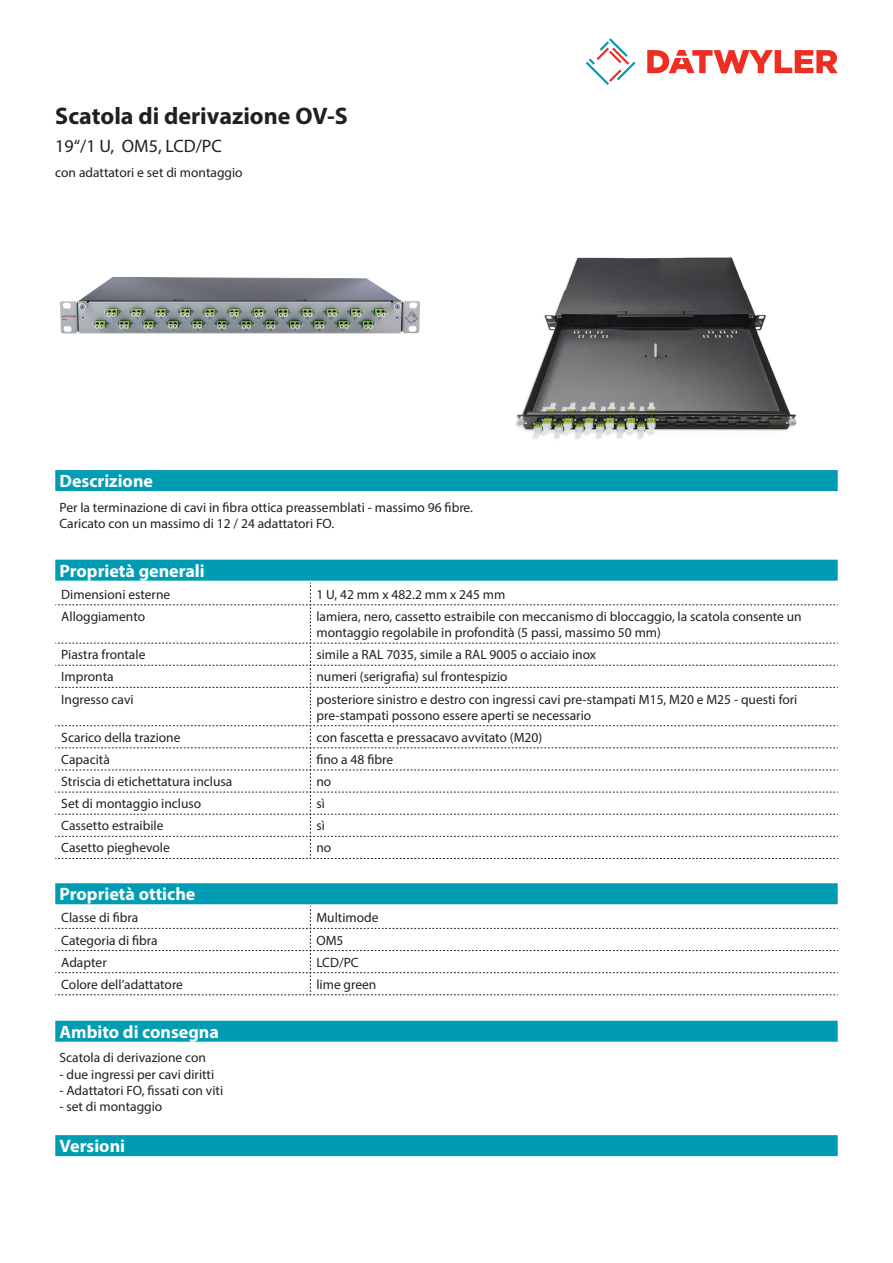
<style>
.page{position:relative;width:893px;height:1263px;background:#fff}
.page>*{position:absolute;margin:0;border:0;box-sizing:border-box;transform-origin:0 0}
.Product_Head{font:700 24px "Myriad Pro";color:#231f20}
.Standard_Head_Proper{font:700 18px "Myriad Pro";color:#fff}
.SubHead{font:18px "Myriad Pro";color:#231f20}
.myriad_light_propert{font:13.5px/16.2px "Myriad Pro";color:#231f20}
.Standard_text{font:13.5px/16.2px "Myriad Pro";color:#231f20}
</style>
<div class="page">
<svg style="left:586px;top:38px;width:49px;height:47px"></svg>
<svg style="left:647px;top:50px;width:191px;height:23px"></svg>
<img style="left:60px;top:276px;width:360px;height:58px">
<img style="left:515px;top:257px;width:282px;height:182px">
<div style="left:55px;top:1135px;width:783px;height:21px;background:#009cb3"></div>
<div style="left:55px;top:470px;width:783px;height:21px;background:#009cb3"></div>
<div style="left:55px;top:1021px;width:783px;height:21px;background:#009cb3"></div>
<div style="left:55px;top:560px;width:783px;height:21px;background:#009cb3"></div>
<svg style="left:55px;top:583px;width:783px;height:276px"></svg>
<div style="left:55px;top:883px;width:783px;height:21px;background:#009cb3"></div>
<svg style="left:55px;top:906px;width:783px;height:89px"></svg>
<p class="Product_Head" style="left:55px;top:101px;width:294px">Scatola di derivazione OV-S</p>
<p class="SubHead" style="left:55px;top:135px;width:168px">19‘‘/1 U, OM5, LCD/PC</p>
<p class="Standard_text" style="left:55px;top:164px;width:189px">con adattatori e set di montaggio</p>
<p class="Standard_Head_Proper" style="left:60px;top:469px;width:95px">Descrizione</p>
<p class="Standard_text" style="left:60px;top:499px;width:415px">Per la terminazione di cavi in fibra ottica preassemblati - massimo 96 fibre.<br>Caricato con un massimo di 12 / 24 adattatori FO.</p>
<p class="Standard_Head_Proper" style="left:60px;top:559px;width:147px">Proprietà generali</p>
<p class="myriad_light_propert" style="left:61px;top:586px;width:111px">Dimensioni esterne</p>
<p class="myriad_light_propert" style="left:316px;top:586px;width:191px">1 U, 42 mm x 482.2 mm x 245 mm</p>
<p class="myriad_light_propert" style="left:61px;top:608px;width:85px">Alloggiamento</p>
<p class="myriad_light_propert" style="left:316px;top:608px;width:487px">lamiera, nero, cassetto estraibile con meccanismo di bloccaggio, la scatola consente un montaggio regolabile in profondità (5 passi, massimo 50 mm)</p>
<p class="myriad_light_propert" style="left:61px;top:646px;width:86px">Piastra frontale</p>
<p class="myriad_light_propert" style="left:316px;top:646px;width:281px">simile a RAL 7035, simile a RAL 9005 o acciaio inox</p>
<p class="myriad_light_propert" style="left:61px;top:668px;width:54px">Impronta</p>
<p class="myriad_light_propert" style="left:316px;top:668px;width:193px">numeri (serigrafia) sul frontespizio</p>
<p class="myriad_light_propert" style="left:61px;top:691px;width:74px">Ingresso cavi</p>
<p class="myriad_light_propert" style="left:316px;top:691px;width:483px">posteriore sinistro e destro con ingressi cavi pre-stampati M15, M20 e M25 - questi fori pre-stampati possono essere aperti se necessario</p>
<p class="myriad_light_propert" style="left:61px;top:729px;width:121px">Scarico della trazione</p>
<p class="myriad_light_propert" style="left:316px;top:729px;width:227px">con fascetta e pressacavo avvitato (M20)</p>
<p class="myriad_light_propert" style="left:61px;top:751px;width:50px">Capacità</p>
<p class="myriad_light_propert" style="left:316px;top:751px;width:78px">fino a 48 fibre</p>
<p class="myriad_light_propert" style="left:61px;top:773px;width:173px">Striscia di etichettatura inclusa</p>
<p class="myriad_light_propert" style="left:316px;top:773px;width:16px">no</p>
<p class="myriad_light_propert" style="left:61px;top:795px;width:142px">Set di montaggio incluso</p>
<p class="myriad_light_propert" style="left:316px;top:795px;width:10px">sì</p>
<p class="myriad_light_propert" style="left:61px;top:817px;width:104px">Cassetto estraibile</p>
<p class="myriad_light_propert" style="left:316px;top:817px;width:10px">sì</p>
<p class="myriad_light_propert" style="left:61px;top:840px;width:110px">Casetto pieghevole</p>
<p class="myriad_light_propert" style="left:316px;top:840px;width:16px">no</p>
<p class="Standard_Head_Proper" style="left:60px;top:882px;width:137px">Proprietà ottiche</p>
<p class="myriad_light_propert" style="left:61px;top:909px;width:79px">Classe di fibra</p>
<p class="myriad_light_propert" style="left:316px;top:909px;width:64px">Multimode</p>
<p class="myriad_light_propert" style="left:61px;top:932px;width:98px">Categoria di fibra</p>
<p class="myriad_light_propert" style="left:316px;top:932px;width:29px">OM5</p>
<p class="myriad_light_propert" style="left:61px;top:954px;width:47px">Adapter</p>
<p class="myriad_light_propert" style="left:316px;top:954px;width:44px">LCD/PC</p>
<p class="myriad_light_propert" style="left:61px;top:976px;width:123px">Colore dell’adattatore</p>
<p class="myriad_light_propert" style="left:316px;top:976px;width:61px">lime green</p>
<p class="Standard_Head_Proper" style="left:60px;top:1020px;width:161px">Ambito di consegna</p>
<p class="Standard_text" style="left:60px;top:1049px;width:148px">Scatola di derivazione con</p>
<p class="Standard_text" style="left:60px;top:1066px;width:156px">- due ingressi per cavi diritti</p>
<p class="Standard_text" style="left:60px;top:1082px;width:165px">- Adattatori FO, fissati con viti</p>
<p class="Standard_text" style="left:60px;top:1098px;width:104px">- set di montaggio</p>
<p class="Standard_Head_Proper" style="left:60px;top:1134px;width:67px">Versioni</p>
</div>
